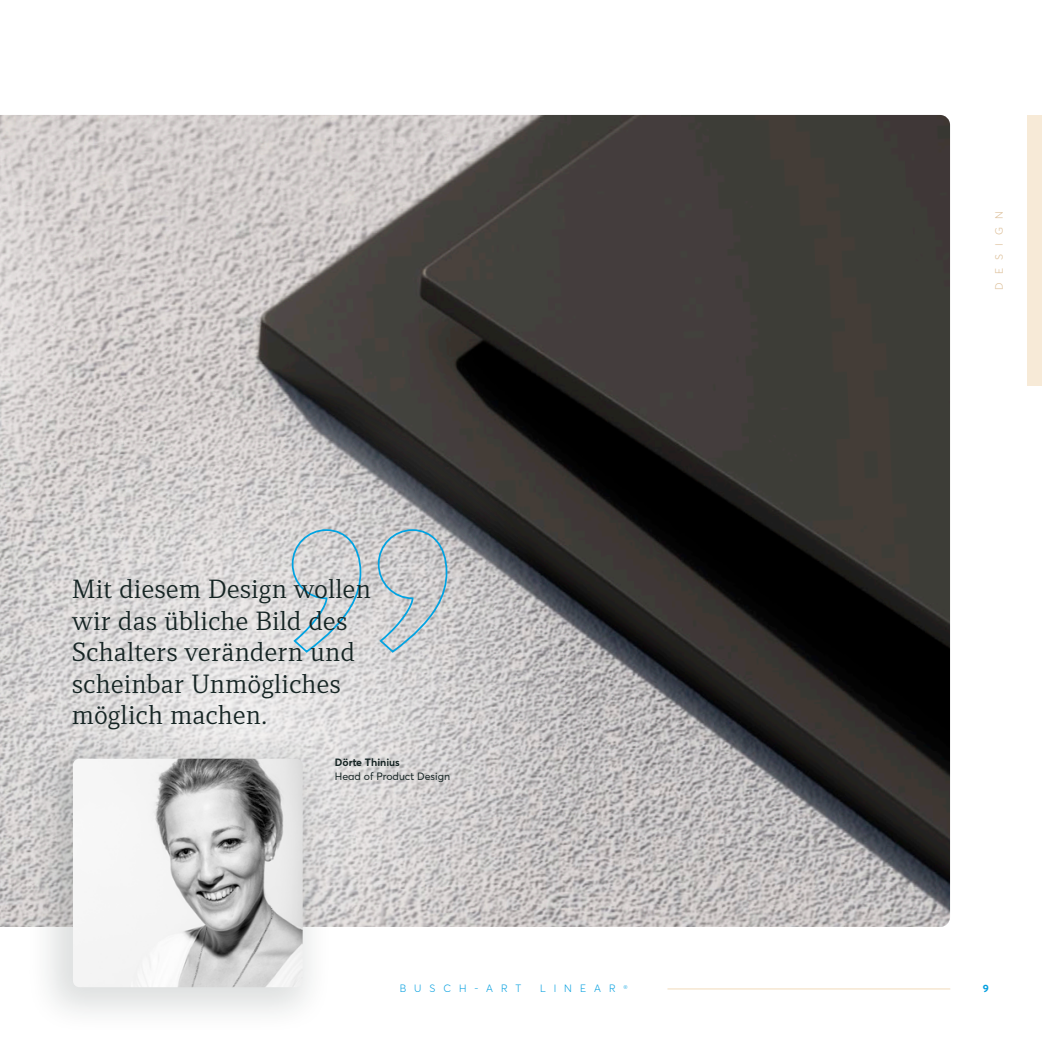
<style>
.page{position:relative;width:1042px;height:1042px;background:#fff}
.page>*{position:absolute;margin:0;border:0;box-sizing:border-box;transform-origin:0 0}
.t1{font:24.5px/31.5px "Recia";color:#162524}
.t2{font:10.5px "BJE Averta";color:#162524}
.t3{font:300 10.5px "BJE Averta";letter-spacing:.76em;color:#009edf}
.t4{font:700 10.5px "BJE Averta";color:#162524}
.t5{font:300 10.5px "BJE Averta";letter-spacing:.76em;color:#dbbc94}
.t6{font:700 10.5px "BJE Averta";color:#009edf}
</style>
<div class="page">
<img style="left:94px;top:115px;width:856px;height:812px">
<svg style="left:0;top:115px;width:94px;height:272px;background:#d5d0cf"></svg>
<svg style="left:0;top:387px;width:580px;height:540px;background:#b5b3b2"></svg>
<div style="left:24px;top:727px;width:310px;height:309px;background:#162524;opacity:.15"></div>
<img style="left:73px;top:758px;width:230px;height:229px">
<svg style="left:291px;top:528px;width:157px;height:126px;background:#c4ccd0"></svg>
<div style="left:1027px;top:115px;width:15px;height:271px;background:#f7ead7"></div>
<hr style="left:667px;top:988px;width:283px;height:2px;background:#f7ead7">
<p class="t1" style="left:72px;top:573px;width:301px">Mit diesem Design wollen wir das übliche Bild des<br>Schalters verändern und scheinbar Unmögliches möglich machen.</p>
<p class="t4" style="left:335px;top:756px;width:67px">Dörte Thinius</p>
<p class="t2" style="left:335px;top:770px;width:117px">Head of Product Design</p>
<p class="t5" style="left:993px;top:289px;width:79px;rotate:-90deg">DESIGN</p>
<p class="t3" style="left:400px;top:982px;width:123px">BUSCH-ART</p>
<p class="t3" style="left:540px;top:982px;width:89px">LINEAR <sup>®</sup></p>
<p class="t6" style="left:983px;top:982px;width:8px">9</p>
</div>
